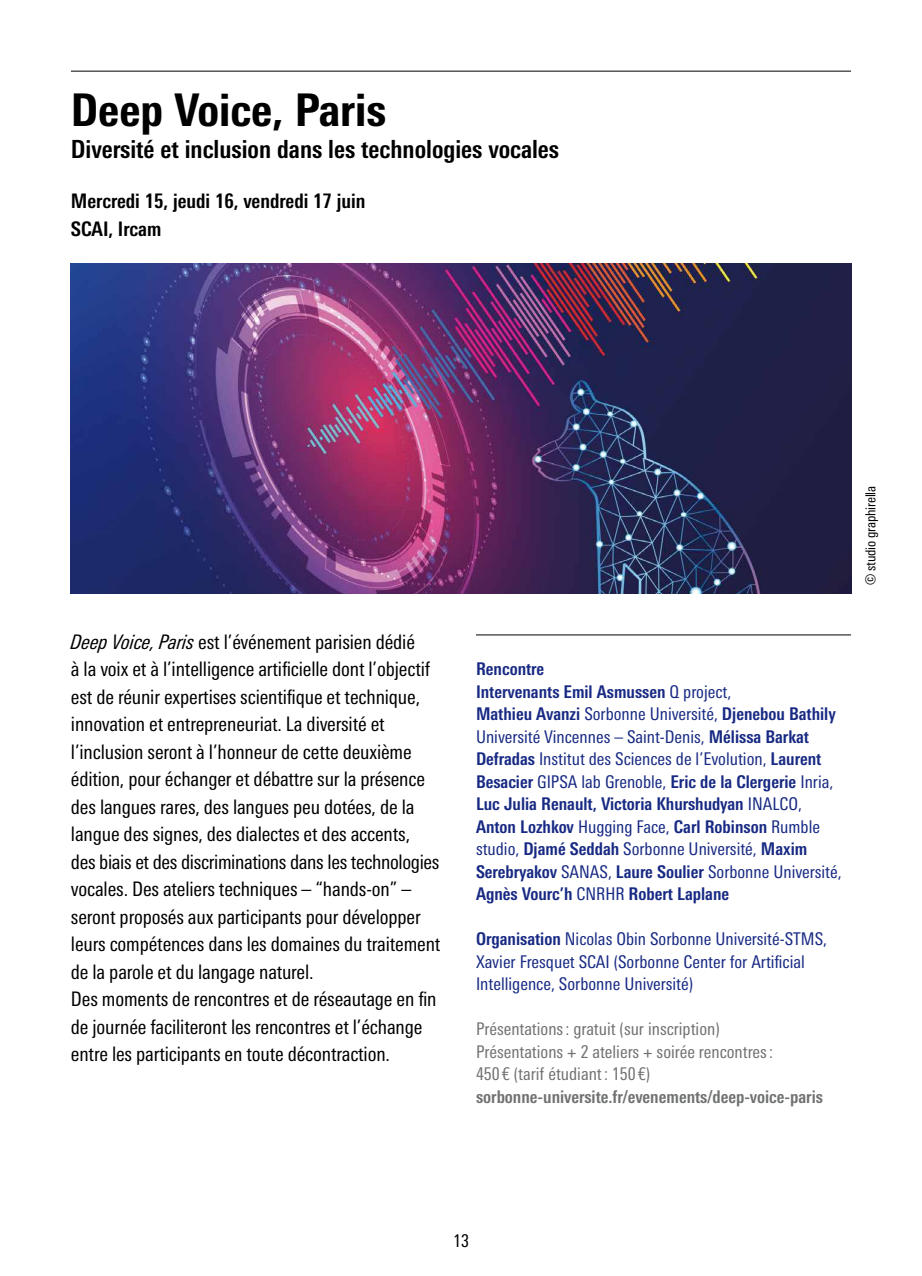
<style>
.page{position:relative;width:922px;height:1276px;background:#fff}
.page>*{position:absolute;margin:0;border:0;box-sizing:border-box;transform-origin:0 0}
.t1{font:800 condensed 45px "Univers Next Pro";color:#000}
.t2{font:700 condensed 25px "Univers Next Pro";color:#000}
.t3{font:condensed 20px/27.5px "Univers Next Pro";letter-spacing:-.005em;color:#000}
.t4{font:700 condensed 20px/27.5px "Univers Next Pro";color:#000}
.t5{font:700 condensed 17.5px/22.5px "Univers Next Pro";color:#172983}
.t6{font:condensed 17.5px/22.5px "Univers Next Pro";color:#172983}
.t7{font:condensed 17.5px/22.5px "Univers Next Pro";color:#707172}
.t8{font:700 condensed 17.5px "Univers Next Pro";color:#707172}
.t9{font:condensed 17.5px "Univers Next Pro";color:#000}
.t10{font:condensed 13.75px "Univers Next Pro";letter-spacing:-.01em;color:#000}
.s1{font-style:italic}
.s2{font-weight:400}
.s3{font-weight:700}
</style>
<div class="page">
<hr style="left:476px;top:634px;width:374px;height:1px;background:#000">
<img style="left:71px;top:263px;width:779px;height:330px">
<hr style="left:71px;top:71px;width:779px;height:1px;background:#000">
<h1 class="t1" style="left:71px;top:83px;width:317px">Deep Voice, Paris</h1>
<p class="t2" style="left:71px;top:135px;width:489px">Diversité et inclusion dans les technologies vocales</p>
<p class="t4" style="left:71px;top:187px;width:296px">Mercredi 15, jeudi 16, vendredi 17 juin<br>SCAI, Ircam</p>
<p class="t3" style="left:71px;top:627px;width:371px"><span class="s1">Deep Voice, Paris</span> est l’événement parisien dédié<br>à la voix et à l’intelligence artificielle dont l’objectif est de réunir expertises scientifique et technique, innovation et entrepreneuriat. La diversité et l’inclusion seront à l’honneur de cette deuxième édition, pour échanger et débattre sur la présence des langues rares, des langues peu dotées, de la langue des signes, des dialectes et des accents,<br>des biais et des discriminations dans les technologies vocales. Des ateliers techniques – “hands-on” – seront proposés aux participants pour développer leurs compétences dans les domaines du traitement de la parole et du langage naturel.<br>Des moments de rencontres et de réseautage en fin de journée faciliteront les rencontres et l’échange entre les participants en toute décontraction.</p>
<p class="t10" style="left:862px;top:585px;width:101px;rotate:-90deg">© studio graphirella</p>
<p class="t5" style="left:476px;top:657px;width:367px">Rencontre<br>Intervenants Emil Asmussen <span class="s2">Q project,<br></span>Mathieu Avanzi <span class="s2">Sorbonne Université,</span> Djenebou Bathily <span class="s2">Université Vincennes – Saint-Denis,</span> Mélissa Barkat Defradas <span class="s2">Institut des Sciences de l’Evolution,</span> Laurent Besacier <span class="s2">GIPSA lab Grenoble,</span> Eric de la Clergerie <span class="s2">Inria, </span>Luc Julia Renault, Victoria Khurshudyan <span class="s2">INALCO, </span>Anton Lozhkov <span class="s2">Hugging Face,</span> Carl Robinson <span class="s2">Rumble studio,</span> Djamé Seddah <span class="s2">Sorbonne Université,</span> Maxim Serebryakov <span class="s2">SANAS,</span> Laure Soulier <span class="s2">Sorbonne Université, </span>Agnès Vourc’h <span class="s2">CNRHR</span> Robert Laplane</p>
<p class="t6" style="left:476px;top:928px;width:352px"><span class="s3">Organisation</span> Nicolas Obin Sorbonne Université-STMS,<br>Xavier Fresquet SCAI (Sorbonne Center for Artificial<br>Intelligence, Sorbonne Université)</p>
<p class="t7" style="left:476px;top:1018px;width:298px">Présentations: gratuit (sur inscription)<br>Présentations + 2 ateliers + soirée rencontres:<br>450 € (tarif étudiant: 150 €)</p>
<p class="t8" style="left:476px;top:1086px;width:348px">sorbonne-universite.fr/evenements/deep-voice-paris</p>
<p class="t9" style="left:453px;top:1230px;width:17px">13</p>
</div>
